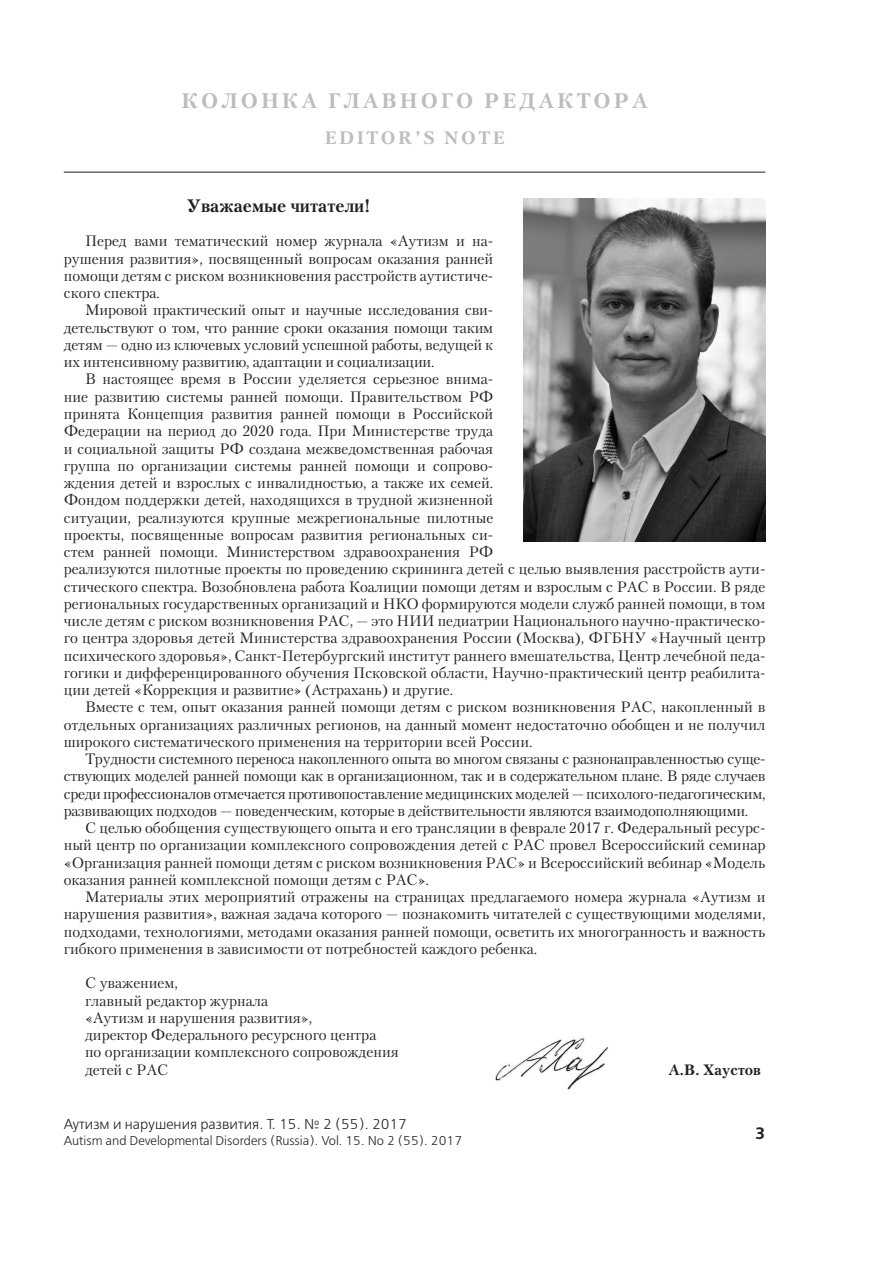
<style>
.page{position:relative;width:893px;height:1263px;background:#fff}
.page>*{position:absolute;margin:0;border:0;box-sizing:border-box;transform-origin:0 0}
.Основной{font:700 21px "Petersburg C";letter-spacing:.15em;color:#bcbdc0}
.Основной-2{font:700 18px "Petersburg C";color:#231f20}
.Основной-3{font:700 18px "Petersburg C";letter-spacing:.15em;color:#bcbdc0}
.Колонтитул_низ{font:700 16.5px "Free Set C";color:#231f20}
.Основной-4{font:15px/17.2px "Petersburg C";color:#231f20;text-align:justify}
.Основной-5{font:700 15px "Petersburg C";color:#231f20}
.Колонтитул_низ-2{font:14.25px "Free Set C";color:#231f20}
.Колонтитул_низ-3{font:12.75px "Free Set C";color:#231f20}
</style>
<div class="page">
<hr style="left:64px;top:172px;width:701px;height:1px;background:#231f20">
<img style="left:495px;top:1038px;width:113px;height:52px">
<img style="left:523px;top:198px;width:242px;height:343px">
<p class="Основной" style="left:182px;top:89px;width:467px">КОЛОНКА ГЛАВНОГО РЕДАКТОРА</p>
<p class="Основной-3" style="left:325px;top:128px;width:181px">EDITOR’S NOTE</p>
<p class="Основной-2" style="left:187px;top:195px;width:185px">Уважаемые читатели!</p>
<p class="Основной-4" style="left:64px;top:232px;width:431px;text-indent:21px">Перед вами тематический номер журнала «Аутизм и на&shy;рушения развития», посвященный вопросам оказания ранней помощи детям с риском возникновения расстройств аутистиче&shy;ского спектра.</p>
<p class="Основной-4" style="left:64px;top:301px;width:431px;text-indent:21px">Мировой практический опыт и научные исследования сви&shy;детельствуют о том, что ранние сроки оказания помощи таким детям — одно из ключевых условий успешной работы, ведущей к их интенсивному развитию, адаптации и социализации.</p>
<p class="Основной-4" style="left:64px;top:370px;width:703px;text-align:left;text-indent:21px">В настоящее время в России уделяется серьезное внима-<br>ние развитию системы ранней помощи. Правительством РФ<br>принята Концепция развития ранней помощи в Российской<br>Федерации на период до 2020 года. При Министерстве труда<br>и социальной защиты РФ создана межведомственная рабочая<br>группа по организации системы ранней помощи и сопрово-<br>ждения детей и взрослых с инвалидностью, а также их семей.<br>Фондом поддержки детей, находящихся в трудной жизненной<br>ситуации, реализуются крупные межрегиональные пилотные<br>проекты, посвященные вопросам развития региональных си-<br>стем ранней помощи. Министерством здравоохранения РФ<br>реализуются пилотные проекты по проведению скрининга детей с целью выявления расстройств аути&shy;стического спектра. Возобновлена работа Коалиции помощи детям и взрослым с РАС в России. В ряде региональных государственных организаций и НКО формируются модели служб ранней помощи, в том числе детям с риском возникновения РАС, — это НИИ педиатрии Национального научно-практическо&shy;го центра здоровья детей Министерства здравоохранения России (Москва), ФГБНУ «Научный центр психического здоровья», Санкт-Петербургский институт раннего вмешательства, Центр лечебной педа&shy;гогики и дифференцированного обучения Псковской области, Научно-практический центр реабилита&shy;ции детей «Коррекция и развитие» (Астрахань) и другие.</p>
<p class="Основной-4" style="left:64px;top:698px;width:703px;text-indent:21px">Вместе с тем, опыт оказания ранней помощи детям с риском возникновения РАС, накопленный в отдельных организациях различных регионов, на данный момент недостаточно обобщен и не получил широкого систематического применения на территории всей России.</p>
<p class="Основной-4" style="left:64px;top:750px;width:703px;text-indent:21px">Трудности системного переноса накопленного опыта во многом связаны с разнонаправленностью суще&shy;ствующих моделей ранней помощи как в организационном, так и в содержательном плане. В ряде случаев среди профессионалов отмечается противопоставление медицинских моделей — психолого-педагогическим, развивающих подходов — поведенческим, которые в действительности являются взаимодополняющими.</p>
<p class="Основной-4" style="left:64px;top:819px;width:703px;text-indent:21px">С целью обобщения существующего опыта и его трансляции в феврале 2017 г. Федеральный ресурс&shy;ный центр по организации комплексного сопровождения детей с РАС провел Всероссийский семинар «Организация ранней помощи детям с риском возникновения РАС» и Всероссийский вебинар «Модель оказания ранней комплексной помощи детям с РАС».</p>
<p class="Основной-4" style="left:64px;top:888px;width:703px;text-indent:21px">Материалы этих мероприятий отражены на страницах предлагаемого номера журнала «Аутизм и нарушения развития», важная задача которого — познакомить читателей с существующими моделями, подходами, технологиями, методами оказания ранней помощи, осветить их многогранность и важность гибкого применения в зависимости от потребностей каждого ребенка.</p>
<p class="Основной-4" style="left:85px;top:974px;width:94px">С уважением,</p>
<p class="Основной-4" style="left:85px;top:991px;width:184px">главный редактор журнала</p>
<p class="Основной-4" style="left:85px;top:1009px;width:229px">«Аутизм и нарушения развития»,</p>
<p class="Основной-4" style="left:85px;top:1026px;width:293px">директор Федерального ресурсного центра</p>
<p class="Основной-4" style="left:85px;top:1043px;width:315px">по организации комплексного сопровождения</p>
<p class="Основной-4" style="left:85px;top:1060px;width:85px">детей с РАС</p>
<p class="Основной-5" style="left:668px;top:1061px;width:94px">А.В. Хаустов</p>
<p class="Колонтитул_низ-2" style="left:64px;top:1116px;width:345px">Аутизм и нарушения развития. Т. 15. № 2 (55). 2017</p>
<p class="Колонтитул_низ-3" style="left:64px;top:1133px;width:400px">Autism and Developmental Disorders (Russia). Vol. 15. No 2 (55). 2017</p>
<p class="Колонтитул_низ" style="left:755px;top:1124px;width:12px">3</p>
</div>
